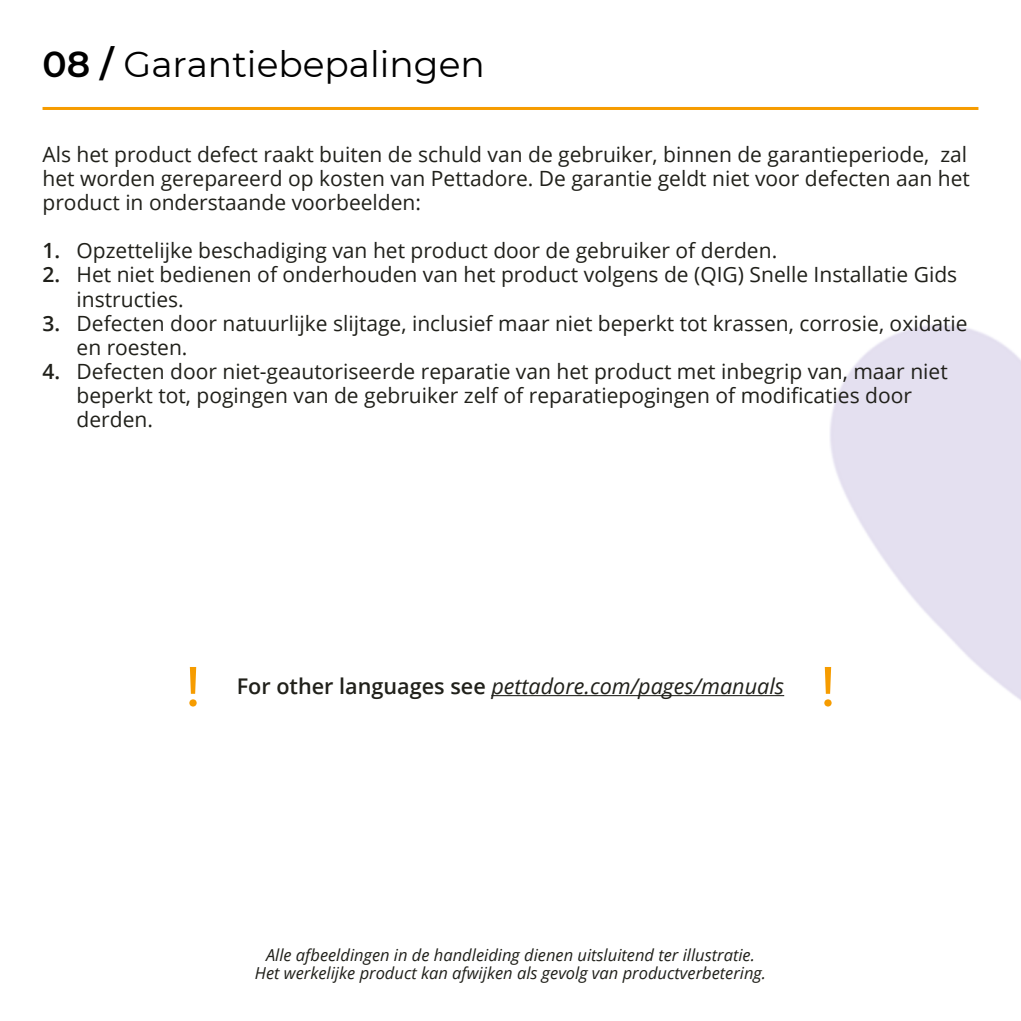
<style>
.page{position:relative;width:1021px;height:1021px;background:#fff}
.page>*{position:absolute;margin:0;border:0;box-sizing:border-box;transform-origin:0 0}
.t1{font:500 56.1px "Montserrat";color:#f69c00}
.t2{font:36px "Montserrat";color:#000}
.t3{font:italic 21.6px "Open Sans";color:#20201a}
.t4{font:21px/24px "Open Sans";color:#20201a}
.t5{font:italic 16.5px/17.7px "Open Sans";color:#20201a;text-align:center}
.s1{font-weight:600}
.s2{font-weight:600;font-style:normal}
</style>
<div class="page">
<img style="left:491px;top:107px;width:529px;height:593px">
<hr style="left:43px;top:107px;width:935px;height:3px;background:#f69c00">
<hr style="left:491px;top:695px;width:293px;height:1px;background:#20201a">
<h2 class="t2" style="left:43px;top:40px;width:444px"><span class="s1">08 /</span> Garantiebepalingen</h2>
<p class="t4" style="left:43px;top:142px;width:928px">Als het product defect raakt buiten de schuld van de gebruiker, binnen de garantieperiode, zal het worden gerepareerd op kosten van Pettadore. De garantie geldt niet voor defecten aan het product in onderstaande voorbeelden:</p>
<p class="t4" style="left:43px;top:238px;width:736px"><span class="s1">1.</span> Opzettelijke beschadiging van het product door de gebruiker of derden.</p>
<p class="t4" style="left:77px;top:262px;width:882px;text-indent:-34px"><span class="s1">2.</span> Het niet bedienen of onderhouden van het product volgens de (QIG) Snelle Installatie Gids instructies.</p>
<p class="t4" style="left:77px;top:310px;width:892px;text-indent:-34px"><span class="s1">3.</span> Defecten door natuurlijke slijtage, inclusief maar niet beperkt tot krassen, corrosie, oxidatie en roesten.</p>
<p class="t4" style="left:77px;top:358px;width:872px;text-indent:-34px"><span class="s1">4.</span> Defecten door niet-geautoriseerde reparatie van het product met inbegrip van, maar niet beperkt tot, pogingen van de gebruiker zelf of reparatiepogingen of modificaties door derden.</p>
<h1 class="t1" style="left:185px;top:647px;width:17px">!</h1>
<h1 class="t1" style="left:820px;top:647px;width:17px">!</h1>
<p class="t3" style="left:237px;top:671px;width:549px"><span class="s2">For other languages see</span> pettadore.com/pages/manuals</p>
<p class="t5" style="left:255px;top:946px;width:512px">Alle afbeeldingen in de handleiding dienen uitsluitend ter illustratie.<br>Het werkelijke product kan afwijken als gevolg van productverbetering.</p>
</div>
